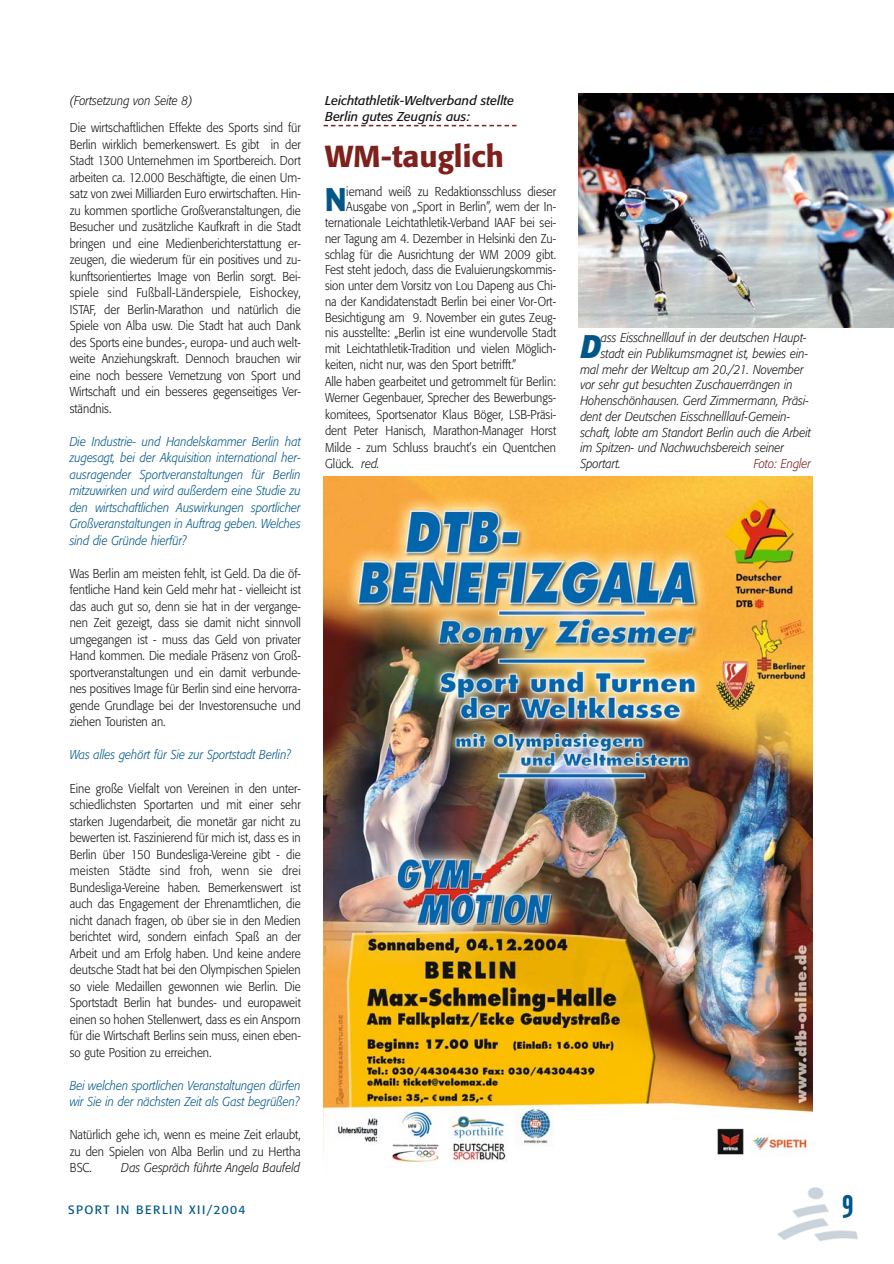
<style>
.page{position:relative;width:894px;height:1264px;background:#fff}
.page>*{position:absolute;margin:0;border:0;box-sizing:border-box;transform-origin:0 0}
.t1{font:700 33px "Garage Gothic";color:#005888}
.t2{font:italic 700 32.4px "Formata";color:#005788;scale:.9 1}
.t3{font:700 32.4px "Formata";color:#005788;scale:.9 1}
.t4{font:500 30px "Formata";color:#7e201c}
.t5{font:300 12.75px/16.5px "Formata";color:#131413;text-align:justify;scale:.9 1}
.t6{font:italic 300 12.75px/16.5px "Formata";color:#005788;text-align:justify;scale:.9 1}
.t7{font:italic 300 12.75px "Formata";color:#131413;scale:.9 1}
.t8{font:italic 12.75px/15.9px "Formata";color:#131413}
.t9{font:italic 300 12.75px "Formata";color:#7e201c;scale:.9 1}
.t10{font:12px "Formata";letter-spacing:.115em;color:#005788}
.s1{font-style:italic}
</style>
<div class="page">
<img style="left:777px;top:1187px;width:81px;height:54px">
<img style="left:323px;top:476px;width:489px;height:689px">
<svg style="left:323px;top:125px;width:193px;height:1px"></svg>
<img style="left:578px;top:94px;width:315px;height:234px">
<p class="t7" style="left:70px;top:95px;width:138px">(Fortsetzung von Seite 8)</p>
<p class="t5" style="left:70px;top:120px;width:258px">Die wirtschaftlichen Effekte des Sports sind für Berlin wirklich bemerkenswert. Es gibt in der Stadt 1300 Unternehmen im Sportbereich. Dort arbeiten ca. 12.000 Beschäftigte, die einen Um&shy;satz von zwei Milliarden Euro erwirtschaften. Hin&shy;zu kommen sportliche Großveranstaltungen, die Besucher und zusätzliche Kaufkraft in die Stadt bringen und eine Medienberichterstattung er&shy;zeugen, die wiederum für ein positives und zu&shy;kunftsorientiertes Image von Berlin sorgt. Bei&shy;spiele sind Fußball-Länderspiele, Eishockey, ISTAF, der Berlin-Marathon und natürlich die Spiele von Alba usw. Die Stadt hat auch Dank des Sports eine bundes-, europa- und auch welt&shy;weite Anziehungskraft. Dennoch brauchen wir eine noch bessere Vernetzung von Sport und Wirtschaft und ein besseres gegenseitiges Ver&shy;ständnis.</p>
<p class="t6" style="left:70px;top:434px;width:258px">Die Industrie- und Handelskammer Berlin hat zugesagt, bei der Akquisition international her&shy;ausragender Sportveranstaltungen für Berlin mitzuwirken und wird außerdem eine Studie zu den wirtschaftlichen Auswirkungen sportlicher Großveranstaltungen in Auftrag geben. Welches sind die Gründe hierfür?</p>
<p class="t5" style="left:70px;top:566px;width:258px">Was Berlin am meisten fehlt, ist Geld. Da die öf&shy;fentliche Hand kein Geld mehr hat - vielleicht ist das auch gut so, denn sie hat in der vergange&shy;nen Zeit gezeigt, dass sie damit nicht sinnvoll umgegangen ist - muss das Geld von privater Hand kommen. Die mediale Präsenz von Groß&shy;sportveranstaltungen und ein damit verbunde&shy;nes positives Image für Berlin sind eine hervorra&shy;gende Grundlage bei der Investorensuche und ziehen Touristen an.</p>
<p class="t6" style="left:70px;top:747px;width:247px">Was alles gehört für Sie zur Sportstadt Berlin?</p>
<p class="t5" style="left:70px;top:780px;width:258px">Eine große Vielfalt von Vereinen in den unter&shy;schiedlichsten Sportarten und mit einer sehr starken Jugendarbeit, die monetär gar nicht zu bewerten ist. Faszinierend für mich ist, dass es in Berlin über 150 Bundesliga-Vereine gibt - die meisten Städte sind froh, wenn sie drei Bundesliga-Vereine haben. Bemerkenswert ist auch das Engagement der Ehrenamtlichen, die nicht danach fragen, ob über sie in den Medien berichtet wird, sondern einfach Spaß an der Arbeit und am Erfolg haben. Und keine andere deutsche Stadt hat bei den Olympischen Spielen so viele Medaillen gewonnen wie Berlin. Die Sportstadt Berlin hat bundes- und europaweit einen so hohen Stellenwert, dass es ein Ansporn für die Wirtschaft Berlins sein muss, einen eben&shy;so gute Position zu erreichen.</p>
<p class="t6" style="left:70px;top:1077px;width:258px">Bei welchen sportlichen Veranstaltungen dürfen wir Sie in der nächsten Zeit als Gast begrüßen?</p>
<p class="t5" style="left:70px;top:1127px;width:258px">Natürlich gehe ich, wenn es meine Zeit erlaubt, zu den Spielen von Alba Berlin und zu Hertha BSC.</p>
<p class="t7" style="left:121px;top:1161px;width:200px">Das Gespräch führte Angela Baufeld</p>
<p class="t8" style="left:325px;top:94px;width:190px">Leichtathletik-Weltverband stellte<br>Berlin gutes Zeugnis aus:</p>
<h3 class="t4" style="left:325px;top:143px;width:180px">WM-tauglich</h3>
<h2 class="t3" style="left:325px;top:185px;width:25px">N</h2>
<p class="t5" style="left:346px;top:184px;width:234px">iemand weiß zu Redaktionsschluss dieser</p>
<p class="t5" style="left:346px;top:199px;width:234px">Ausgabe von „Sport in Berlin”, wem der In-</p>
<p class="t5" style="left:325px;top:215px;width:258px">ternationale Leichtathletik-Verband IAAF bei sei-</p>
<p class="t5" style="left:325px;top:231px;width:258px">ner Tagung am 4. Dezember in Helsinki den Zu-</p>
<p class="t5" style="left:325px;top:247px;width:258px">schlag für die Ausrichtung der WM 2009 gibt.</p>
<p class="t5" style="left:325px;top:262px;width:258px">Fest steht jedoch, dass die Evaluierungskommis-</p>
<p class="t5" style="left:325px;top:278px;width:258px">sion unter dem Vorsitz von Lou Dapeng aus Chi-</p>
<p class="t5" style="left:325px;top:294px;width:258px">na der Kandidatenstadt Berlin bei einer Vor-Ort-</p>
<p class="t5" style="left:325px;top:310px;width:258px">Besichtigung am 9. November ein gutes Zeug-</p>
<p class="t5" style="left:325px;top:325px;width:258px">nis ausstellte: „Berlin ist eine wundervolle Stadt</p>
<p class="t5" style="left:325px;top:341px;width:258px">mit Leichtathletik-Tradition und vielen Möglich-</p>
<p class="t5" style="left:325px;top:357px;width:214px">keiten, nicht nur, was den Sport betrifft.”</p>
<p class="t5" style="left:325px;top:373px;width:258px">Alle haben gearbeitet und getrommelt für Berlin:</p>
<p class="t5" style="left:325px;top:390px;width:258px">Werner Gegenbauer, Sprecher des Bewerbungs-</p>
<p class="t5" style="left:325px;top:406px;width:258px">komitees, Sportsenator Klaus Böger, LSB-Präsi-</p>
<p class="t5" style="left:325px;top:423px;width:258px">dent Peter Hanisch, Marathon-Manager Horst</p>
<p class="t5" style="left:325px;top:439px;width:258px">Milde - zum Schluss braucht’s ein Quentchen</p>
<p class="t5" style="left:325px;top:456px;width:62px">Glück. <span class="s1">red.</span></p>
<h2 class="t2" style="left:580px;top:332px;width:24px">D</h2>
<p class="t7" style="left:600px;top:332px;width:230px">ass Eisschnelllauf in der deutschen Haupt-</p>
<p class="t7" style="left:600px;top:348px;width:232px">stadt ein Publikumsmagnet ist, bewies ein-</p>
<p class="t7" style="left:580px;top:363px;width:249px">mal mehr der Weltcup am 20./21. November</p>
<p class="t7" style="left:580px;top:379px;width:237px">vor sehr gut besuchten Zuschauerrängen in</p>
<p class="t7" style="left:580px;top:395px;width:255px">Hohenschönhausen. Gerd Zimmermann, Präsi-</p>
<p class="t7" style="left:580px;top:411px;width:234px">dent der Deutschen Eisschnelllauf-Gemein-</p>
<p class="t7" style="left:580px;top:426px;width:258px">schaft, lobte am Standort Berlin auch die Arbeit</p>
<p class="t7" style="left:580px;top:442px;width:228px">im Spitzen- und Nachwuchsbereich seiner</p>
<p class="t7" style="left:580px;top:458px;width:46px">Sportart.</p>
<p class="t9" style="left:753px;top:458px;width:65px">Foto: Engler</p>
<p class="t10" style="left:68px;top:1203px;width:179px">SPORT IN BERLIN XII/2004</p>
<h1 class="t1" style="left:841px;top:1186px;width:13px">9</h1>
</div>
